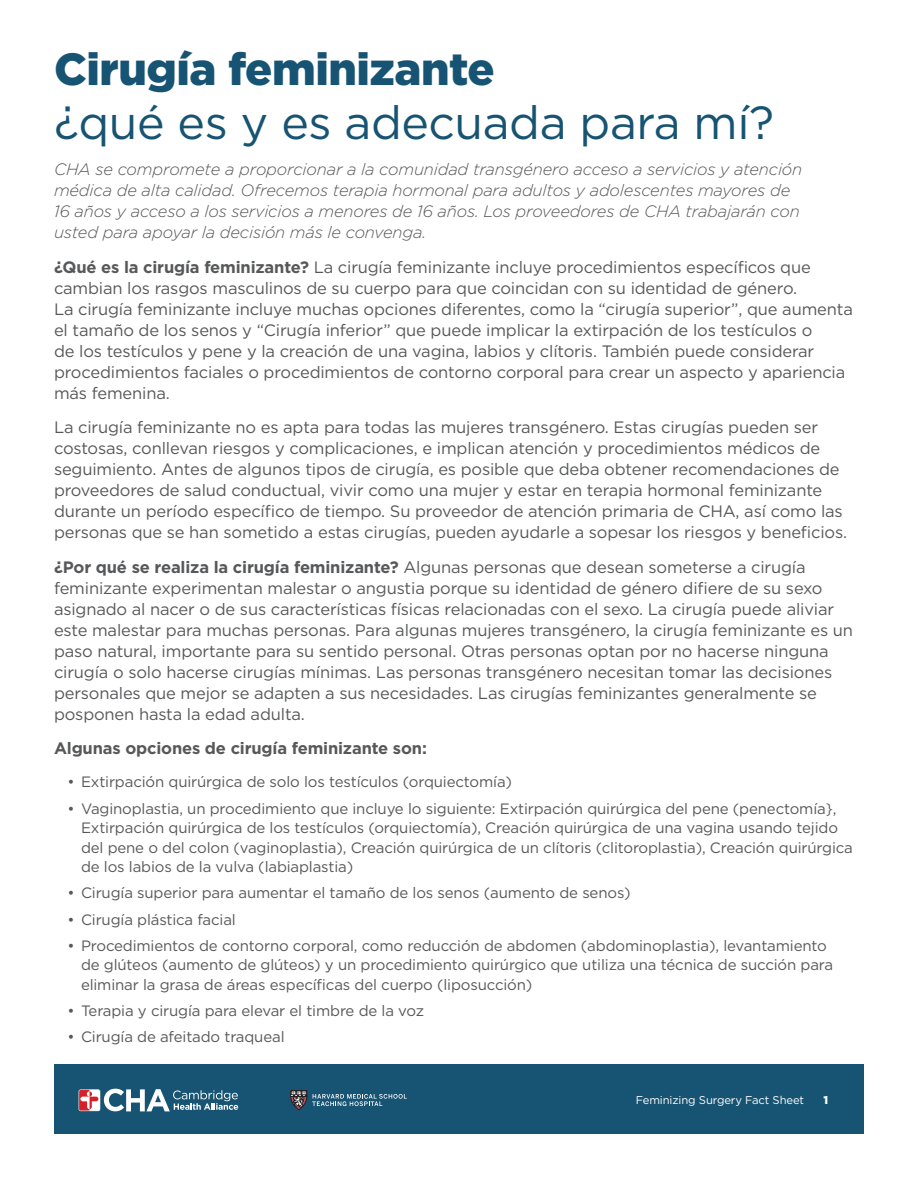
<style>
.page{position:relative;width:918px;height:1188px;background:#fff}
.page>*{position:absolute;margin:0;border:0;box-sizing:border-box;transform-origin:0 0}
.t1{font:46.5px "Gotham";letter-spacing:-.01em;color:#175473}
.t2{font:900 45px "Gotham";letter-spacing:-.01em;color:#175473}
.Body{font:16.5px/21px "Gotham";letter-spacing:-.01em;color:#57585a}
.Body-2{font:italic 300 16.5px/21px "Gotham";letter-spacing:-.01em;color:#57585a}
.Body-3{font:700 16.5px "Gotham";letter-spacing:-.01em;color:#57585a}
.t3{font:15px/19.5px "Gotham";letter-spacing:-.01em;color:#57585a}
.t4{font:11.25px "Gotham";letter-spacing:-.01em;color:#fff}
.t5{font:900 11.25px "Gotham";color:#fff}
.s1{font-weight:700}
</style>
<div class="page">
<div style="left:54px;top:1065px;width:810px;height:69px;background:#175473"></div>
<svg style="left:79px;top:1089px;width:159px;height:22px"></svg>
<svg style="left:291px;top:1090px;width:116px;height:20px"></svg>
<p class="t2" style="left:54px;top:39px;width:442px">Cirugía feminizante</p>
<p class="t1" style="left:54px;top:93px;width:722px">¿qué es y es adecuada para mí?</p>
<p class="Body-2" style="left:54px;top:159px;width:750px">CHA se compromete a proporcionar a la comunidad transgénero acceso a servicios y atención médica de alta calidad. Ofrecemos terapia hormonal para adultos y adolescentes mayores de 16 años y acceso a los servicios a menores de 16 años. Los proveedores de CHA trabajarán con usted para apoyar la decisión más le convenga.</p>
<p class="Body" style="left:54px;top:256px;width:800px"><span class="s1">¿Qué es la cirugía feminizante?</span> La cirugía feminizante incluye procedimientos específicos que cambian los rasgos masculinos de su cuerpo para que coincidan con su identidad de género.<br>La cirugía feminizante incluye muchas opciones diferentes, como la “cirugía superior”, que aumenta el tamaño de los senos y “Cirugía inferior” que puede implicar la extirpación de los testículos o<br>de los testículos y pene y la creación de una vagina, labios y clítoris. También puede considerar procedimientos faciales o procedimientos de contorno corporal para crear un aspecto y apariencia más femenina.</p>
<p class="Body" style="left:54px;top:417px;width:795px">La cirugía feminizante no es apta para todas las mujeres transgénero. Estas cirugías pueden ser costosas, conllevan riesgos y complicaciones, e implican atención y procedimientos médicos de seguimiento. Antes de algunos tipos de cirugía, es posible que deba obtener recomendaciones de proveedores de salud conductual, vivir como una mujer y estar en terapia hormonal feminizante durante un período específico de tiempo. Su proveedor de atención primaria de CHA, así como las personas que se han sometido a estas cirugías, pueden ayudarle a sopesar los riesgos y beneficios.</p>
<p class="Body" style="left:54px;top:556px;width:801px"><span class="s1">¿Por qué se realiza la cirugía feminizante?</span> Algunas personas que desean someterse a cirugía feminizante experimentan malestar o angustia porque su identidad de género difiere de su sexo asignado al nacer o de sus características físicas relacionadas con el sexo. La cirugía puede aliviar este malestar para muchas personas. Para algunas mujeres transgénero, la cirugía feminizante es un paso natural, importante para su sentido personal. Otras personas optan por no hacerse ninguna cirugía o solo hacerse cirugías mínimas. Las personas transgénero necesitan tomar las decisiones personales que mejor se adapten a sus necesidades. Las cirugías feminizantes generalmente se posponen hasta la edad adulta.</p>
<p class="Body-3" style="left:54px;top:738px;width:374px">Algunas opciones de cirugía feminizante son:</p>
<p class="t3" style="left:68px;top:772px;width:446px">• Extirpación quirúrgica de solo los testículos (orquiectomía)</p>
<p class="t3" style="left:81px;top:798px;width:773px;text-indent:-14px">• Vaginoplastia, un procedimiento que incluye lo siguiente: Extirpación quirúrgica del pene (penectomía}, Extirpación quirúrgica de los testículos (orquiectomía), Creación quirúrgica de una vagina usando tejido del pene o del colon (vaginoplastia), Creación quirúrgica de un clítoris (clitoroplastia), Creación quirúrgica de los labios de la vulva (labiaplastia)</p>
<p class="t3" style="left:68px;top:883px;width:565px">• Cirugía superior para aumentar el tamaño de los senos (aumento de senos)</p>
<p class="t3" style="left:68px;top:909px;width:170px">• Cirugía plástica facial</p>
<p class="t3" style="left:81px;top:936px;width:754px;text-indent:-14px">• Procedimientos de contorno corporal, como reducción de abdomen (abdominoplastia), levantamiento de glúteos (aumento de glúteos) y un procedimiento quirúrgico que utiliza una técnica de succión para eliminar la grasa de áreas específicas del cuerpo (liposucción)</p>
<p class="t3" style="left:68px;top:1001px;width:358px">• Terapia y cirugía para elevar el timbre de la voz</p>
<p class="t3" style="left:68px;top:1027px;width:219px">• Cirugía de afeitado traqueal</p>
<p class="t4" style="left:636px;top:1093px;width:170px">Feminizing Surgery Fact Sheet</p>
<p class="t5" style="left:824px;top:1092px;width:6px">1</p>
</div>
